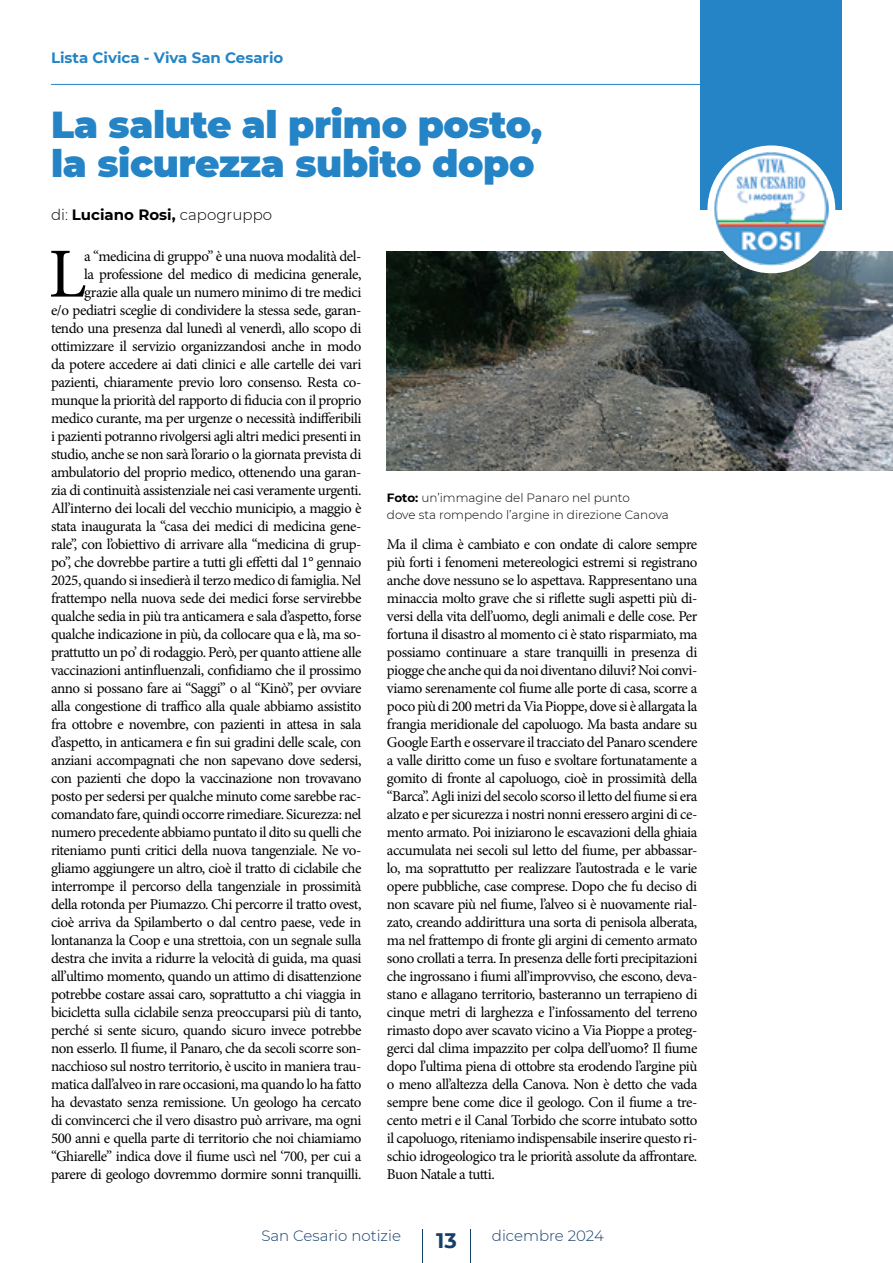
<style>
.page{position:relative;width:893px;height:1263px;background:#fff}
.page>*{position:absolute;margin:0;border:0;box-sizing:border-box;transform-origin:0 0}
.t1{font:70.35px "Minion Pro";color:#000}
.t2{font:900 37.5px/39px "Montserrat";letter-spacing:-.01em;color:#2484c6}
.t3{font:700 21px "Montserrat";color:#153f6b}
.t4{font:15px/18px "Minion Pro";letter-spacing:-.03em;color:#000;text-align:right}
.t5{font:300 15px "Montserrat";color:#153f6b}
.t6{font:700 15px "Montserrat";color:#2484c6}
.t7{font:300 15px "Montserrat";color:#000}
.t8{font:300 12px/16.5px "Montserrat";color:#000}
.s1{font-weight:700}
</style>
<div class="page">
<hr style="left:422px;top:1229px;width:1px;height:34px;background:#153f6b">
<hr style="left:470px;top:1229px;width:1px;height:34px;background:#153f6b">
<hr style="left:51px;top:84px;width:780px;height:1px;background:#2484c6">
<img style="left:387px;top:251px;width:506px;height:220px">
<div style="left:701px;top:0;width:141px;height:209px;background:#2484c6"></div>
<div style="left:707px;top:145px;width:128px;height:128px;background:#fff;border-radius:50%"></div>
<img style="left:714px;top:152px;width:115px;height:114px">
<p class="t6" style="left:51px;top:46px;width:234px">Lista Civica - Viva San Cesario</p>
<h2 class="t2" style="left:51px;top:102px;width:493px">La salute al primo posto, la sicurezza subito dopo</h2>
<p class="t7" style="left:51px;top:204px;width:223px">di: <span class="s1">Luciano Rosi,</span> capogruppo</p>
<h1 class="t1" style="left:48px;top:227px;width:39px">L</h1>
<p class="t4" style="left:51px;top:247px;width:312px">a “medicina di gruppo” è una nuova modalità del-<br>la professione del medico di medicina generale, grazie alla quale un numero minimo di tre medici<br>e/o pediatri sceglie di condividere la stessa sede, garan&shy;tendo una presenza dal lunedì al venerdì, allo scopo di ottimizzare il servizio organizzandosi anche in modo da potere accedere ai dati clinici e alle cartelle dei vari pazienti, chiaramente previo loro consenso. Resta co&shy;munque la priorità del rapporto di fiducia con il proprio medico curante, ma per urgenze o necessità indifferibili i pazienti potranno rivolgersi agli altri medici presenti in studio, anche se non sarà l’orario o la giornata prevista di ambulatorio del proprio medico, ottenendo una garan&shy;zia di continuità assistenziale nei casi veramente urgenti.<br>All’interno dei locali del vecchio municipio, a maggio è stata inaugurata la “casa dei medici di medicina gene&shy;rale”, con l’obiettivo di arrivare alla “medicina di grup&shy;po”, che dovrebbe partire a tutti gli effetti dal 1° gennaio 2025, quando si insedierà il terzo medico di famiglia. Nel frattempo nella nuova sede dei medici forse servirebbe qualche sedia in più tra anticamera e sala d’aspetto, forse qualche indicazione in più, da collocare qua e là, ma so&shy;prattutto un po’ di rodaggio. Però, per quanto attiene alle vaccinazioni antinfluenzali, confidiamo che il prossimo anno si possano fare ai “Saggi” o al “Kinò”, per ovviare alla congestione di traffico alla quale abbiamo assistito fra ottobre e novembre, con pazienti in attesa in sala d’aspetto, in anticamera e fin sui gradini delle scale, con anziani accompagnati che non sapevano dove sedersi, con pazienti che dopo la vaccinazione non trovavano posto per sedersi per qualche minuto come sarebbe rac&shy;comandato fare, quindi occorre rimediare. Sicurezza: nel numero precedente abbiamo puntato il dito su quelli che riteniamo punti critici della nuova tangenziale. Ne vo&shy;gliamo aggiungere un altro, cioè il tratto di ciclabile che interrompe il percorso della tangenziale in prossimità della rotonda per Piumazzo. Chi percorre il tratto ovest, cioè arriva da Spilamberto o dal centro paese, vede in lontananza la Coop e una strettoia, con un segnale sulla destra che invita a ridurre la velocità di guida, ma quasi all’ultimo momento, quando un attimo di disattenzione potrebbe costare assai caro, soprattutto a chi viaggia in bicicletta sulla ciclabile senza preoccuparsi più di tanto, perché si sente sicuro, quando sicuro invece potrebbe non esserlo. Il fiume, il Panaro, che da secoli scorre son&shy;nacchioso sul nostro territorio, è uscito in maniera trau&shy;matica dall’alveo in rare occasioni, ma quando lo ha fatto ha devastato senza remissione. Un geologo ha cercato di convincerci che il vero disastro può arrivare, ma ogni 500 anni e quella parte di territorio che noi chiamiamo “Ghiarelle” indica dove il fiume uscì nel ‘700, per cui a parere di geologo dovremmo dormire sonni tranquilli.</p>
<p class="t8" style="left:387px;top:489px;width:283px"><span class="s1">Foto:</span> un’immagine del Panaro nel punto<br>dove sta rompendo l’argine in direzione Canova</p>
<p class="t4" style="left:387px;top:535px;width:312px;text-align:justify">Ma il clima è cambiato e con ondate di calore sempre più forti i fenomeni metereologici estremi si registrano anche dove nessuno se lo aspettava. Rappresentano una minaccia molto grave che si riflette sugli aspetti più di&shy;versi della vita dell’uomo, degli animali e delle cose. Per fortuna il disastro al momento ci è stato risparmiato, ma possiamo continuare a stare tranquilli in presenza di piogge che anche qui da noi diventano diluvi? Noi convi&shy;viamo serenamente col fiume alle porte di casa, scorre a poco più di 200 metri da Via Pioppe, dove si è allargata la frangia meridionale del capoluogo. Ma basta andare su Google Earth e osservare il tracciato del Panaro scendere a valle diritto come un fuso e svoltare fortunatamente a gomito di fronte al capoluogo, cioè in prossimità della “Barca”. Agli inizi del secolo scorso il letto del fiume si era alzato e per sicurezza i nostri nonni eressero argini di ce&shy;mento armato. Poi iniziarono le escavazioni della ghiaia accumulata nei secoli sul letto del fiume, per abbassar&shy;lo, ma soprattutto per realizzare l’autostrada e le varie opere pubbliche, case comprese. Dopo che fu deciso di non scavare più nel fiume, l’alveo si è nuovamente rial&shy;zato, creando addirittura una sorta di penisola alberata, ma nel frattempo di fronte gli argini di cemento armato sono crollati a terra. In presenza delle forti precipitazioni che ingrossano i fiumi all’improvviso, che escono, deva&shy;stano e allagano territorio, basteranno un terrapieno di cinque metri di larghezza e l’infossamento del terreno rimasto dopo aver scavato vicino a Via Pioppe a proteg&shy;gerci dal clima impazzito per colpa dell’uomo? Il fiume dopo l’ultima piena di ottobre sta erodendo l’argine più o meno all’altezza della Canova. Non è detto che vada sempre bene come dice il geologo. Con il fiume a tre&shy;cento metri e il Canal Torbido che scorre intubato sotto il capoluogo, riteniamo indispensabile inserire questo ri&shy;schio idrogeologico tra le priorità assolute da affrontare.<br>Buon Natale a tutti.</p>
<p class="t5" style="left:261px;top:1225px;width:141px">San Cesario notizie</p>
<p class="t5" style="left:492px;top:1225px;width:113px">dicembre 2024</p>
<h3 class="t3" style="left:436px;top:1225px;width:22px">13</h3>
</div>
